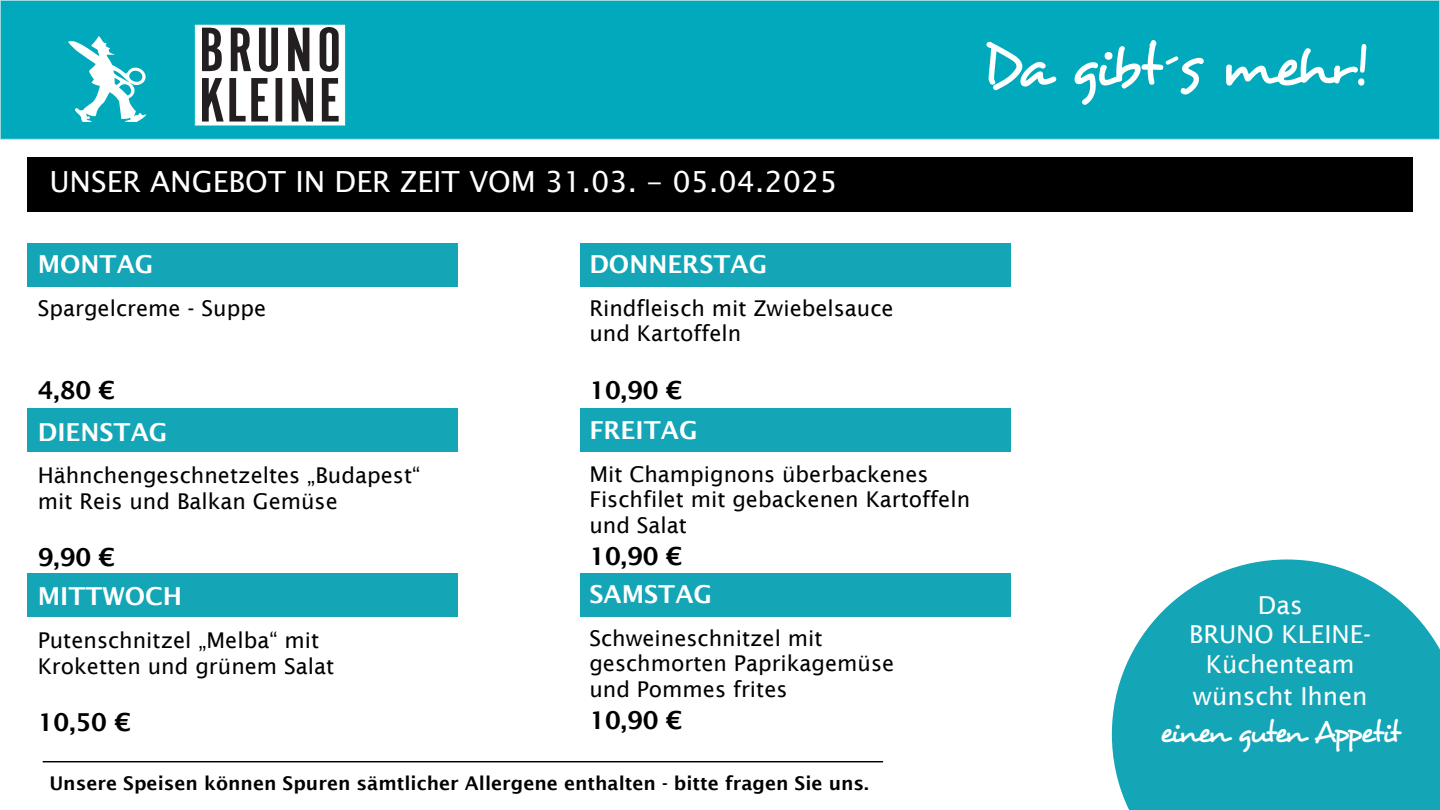
<style>
.page{position:relative;width:1440px;height:810px;background:#fff}
.page>*{position:absolute;margin:0;border:0;box-sizing:border-box;transform-origin:0 0}
.t1{font:59.25px "Desyrel";letter-spacing:-.08em;color:#fff}
.t2{font:30.6px "Desyrel";letter-spacing:-.09em;color:#fff}
.t3{font:29.1px "Lucida Sans Unicode";color:#fff}
.t4{font:600 24.75px "Lucida Sans";color:#fff}
.t5{font:24.75px/30.3px "Lucida Sans";color:#fff;text-align:center}
.t6{font:600 24.75px "Lucida Sans";color:#000}
.t7{font:21.75px "Lucida Sans";color:#000}
.t8{font:600 18.9px "Lucida Sans";color:#000}
</style>
<div class="page">
<svg style="left:1112px;top:559px;width:328px;height:251px;background:#34b1c0"></svg>
<hr style="left:43px;top:761px;width:840px;height:1px;background:#000">
<div style="left:27px;top:157px;width:1386px;height:55px;background:#000"></div>
<div style="left:27px;top:243px;width:430px;height:43px;background:#14a5b7"></div>
<div style="left:581px;top:243px;width:430px;height:43px;background:#14a5b7"></div>
<div style="left:27px;top:408px;width:430px;height:43px;background:#14a5b7"></div>
<div style="left:581px;top:408px;width:430px;height:43px;background:#14a5b7"></div>
<div style="left:27px;top:573px;width:430px;height:43px;background:#14a5b7"></div>
<div style="left:581px;top:573px;width:430px;height:43px;background:#14a5b7"></div>
<div style="left:0;top:0;width:1440px;height:139px;background:#00aabc"></div>
<div style="left:0;top:0;width:1440px;height:140px;border:1px solid #addfe7"></div>
<div style="left:195px;top:25px;width:150px;height:100px;background:#fff;border:1px solid #fff"></div>
<svg style="left:68px;top:36px;width:79px;height:86px"></svg>
<svg style="left:202px;top:78px;width:137px;height:44px"></svg>
<svg style="left:202px;top:28px;width:20px;height:43px"></svg>
<svg style="left:231px;top:28px;width:20px;height:43px"></svg>
<svg style="left:259px;top:28px;width:19px;height:44px"></svg>
<svg style="left:288px;top:28px;width:21px;height:43px"></svg>
<svg style="left:320px;top:27px;width:19px;height:45px"></svg>
<p class="t1" style="left:982px;top:30px;width:386px">Da gibt´s mehr!</p>
<p class="t3" style="left:49px;top:159px;width:790px">UNSER ANGEBOT IN DER ZEIT VOM 31.03. - 05.04.2025</p>
<p class="t4" style="left:38px;top:250px;width:117px">MONTAG</p>
<p class="t7" style="left:38px;top:295px;width:230px">Spargelcreme - Suppe</p>
<p class="t6" style="left:38px;top:376px;width:79px">4,80 €</p>
<p class="t4" style="left:38px;top:418px;width:131px">DIENSTAG</p>
<p class="t7" style="left:38px;top:463px;width:384px">Hähnchengeschnetzeltes „Budapest“</p>
<p class="t7" style="left:38px;top:489px;width:302px">mit Reis und Balkan Gemüse</p>
<p class="t6" style="left:38px;top:543px;width:79px">9,90 €</p>
<p class="t4" style="left:38px;top:582px;width:146px">MITTWOCH</p>
<p class="t7" style="left:38px;top:628px;width:283px">Putenschnitzel „Melba“ mit</p>
<p class="t7" style="left:38px;top:654px;width:298px">Kroketten und grünem Salat</p>
<p class="t6" style="left:38px;top:708px;width:95px">10,50 €</p>
<p class="t4" style="left:589px;top:250px;width:179px">DONNERSTAG</p>
<p class="t7" style="left:589px;top:295px;width:306px">Rindfleisch mit Zwiebelsauce</p>
<p class="t7" style="left:589px;top:321px;width:154px">und Kartoffeln</p>
<p class="t6" style="left:589px;top:376px;width:95px">10,90 €</p>
<p class="t4" style="left:589px;top:416px;width:110px">FREITAG</p>
<p class="t7" style="left:589px;top:462px;width:341px">Mit Champignons überbackenes</p>
<p class="t7" style="left:589px;top:487px;width:382px">Fischfilet mit gebackenen Kartoffeln</p>
<p class="t7" style="left:589px;top:513px;width:99px">und Salat</p>
<p class="t6" style="left:589px;top:542px;width:95px">10,90 €</p>
<p class="t4" style="left:589px;top:580px;width:124px">SAMSTAG</p>
<p class="t7" style="left:589px;top:626px;width:235px">Schweineschnitzel mit</p>
<p class="t7" style="left:589px;top:651px;width:306px">geschmorten Paprikagemüse</p>
<p class="t7" style="left:589px;top:677px;width:200px">und Pommes frites</p>
<p class="t6" style="left:589px;top:706px;width:95px">10,90 €</p>
<p class="t8" style="left:49px;top:772px;width:821px">Unsere Speisen können Spuren sämtlicher Allergene enthalten - bitte fragen Sie uns.</p>
<p class="t5" style="left:1189px;top:590px;width:183px">Das<br>BRUNO KLEINE-<br>Küchenteam wünscht Ihnen</p>
<h2 class="t2" style="left:1160px;top:714px;width:242px">einen guten Appetit</h2>
</div>
